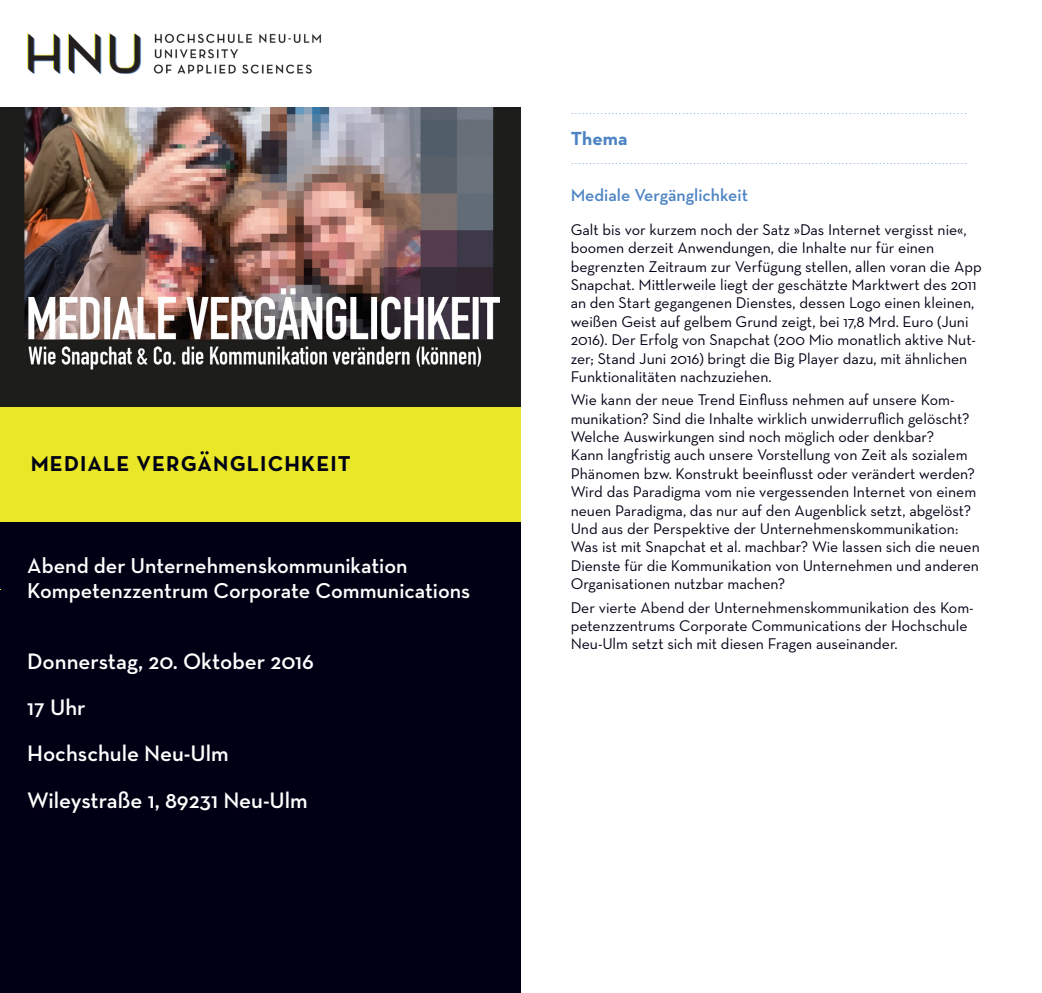
<style>
.page{position:relative;width:1042px;height:993px;background:#fff}
.page>*{position:absolute;margin:0;border:0;box-sizing:border-box;transform-origin:0 0}
.t1{font:600 22.75px/46.4px "Neutraface Text";color:#fff}
.t2{font:600 21.88px/24.5px "Neutraface Text";color:#fff}
.t3{font:700 21.88px "Neutraface Text";letter-spacing:.05em;color:#000015}
.t4{font:700 19.25px "Neutraface Text";letter-spacing:.005em;color:#4d84c4}
.t5{font:600 17.68px "Neutraface Text";color:#4d84c4}
.t6{font:15.75px/18.4px "Neutraface Text";color:#000015}
.t7{font:8.75px "Neutraface Text";color:#4d84c4}
</style>
<div class="page">
<img style="left:27px;top:33px;width:295px;height:42px">
<div style="left:0;top:461px;width:521px;height:531px;background:#000015"></div>
<img style="left:0;top:107px;width:521px;height:300px">
<div style="left:0;top:407px;width:521px;height:114px;background:#e9e727"></div>
<h2 class="t3" style="left:31px;top:449px;width:322px">MEDIALE VERGÄNGLICHKEIT</h2>
<h2 class="t2" style="left:27px;top:553px;width:444px">Abend der Unternehmenskommunikation<br>Kompetenzzentrum Corporate Communications</h2>
<h1 class="t1" style="left:27px;top:637px;width:288px">Donnerstag, 20. Oktober 2016<br>17 Uhr<br>Hochschule Neu-Ulm<br>Wileystraße 1, 89231 Neu-Ulm</h1>
<p class="t7" style="left:571px;top:106px;width:397px">...........................................................................................................</p>
<p class="t4" style="left:571px;top:126px;width:58px">Thema</p>
<p class="t7" style="left:571px;top:155px;width:397px">...........................................................................................................</p>
<p class="t5" style="left:571px;top:184px;width:179px">Mediale Vergänglichkeit</p>
<p class="t6" style="left:571px;top:220px;width:412px">Galt bis vor kurzem noch der Satz »Das Internet vergisst nie«, boomen derzeit Anwendungen, die Inhalte nur für einen begrenzten Zeitraum zur Verfügung stellen, allen voran die App Snapchat. Mittlerweile liegt der geschätzte Marktwert des 2011 an den Start gegangenen Dienstes, dessen Logo einen kleinen, weißen Geist auf gelbem Grund zeigt, bei 17,8 Mrd. Euro (Juni 2016). Der Erfolg von Snapchat (200 Mio monatlich aktive Nut&shy;zer; Stand Juni 2016) bringt die Big Player dazu, mit ähnlichen Funktionalitäten nachzuziehen.</p>
<p class="t6" style="left:571px;top:390px;width:411px">Wie kann der neue Trend Einfluss nehmen auf unsere Kom&shy;munikation? Sind die Inhalte wirklich unwiderruflich gelöscht?<br>Welche Auswirkungen sind noch möglich oder denkbar?<br>Kann langfristig auch unsere Vorstellung von Zeit als sozialem Phänomen bzw. Konstrukt beeinflusst oder verändert werden?<br>Wird das Paradigma vom nie vergessenden Internet von einem neuen Paradigma, das nur auf den Augenblick setzt, abgelöst?<br>Und aus der Perspektive der Unternehmenskommunikation:<br>Was ist mit Snapchat et al. machbar? Wie lassen sich die neuen Dienste für die Kommunikation von Unternehmen und anderen Organisationen nutzbar machen?</p>
<p class="t6" style="left:571px;top:597px;width:405px">Der vierte Abend der Unternehmenskommunikation des Kom&shy;petenzzentrums Corporate Communications der Hochschule<br>Neu-Ulm setzt sich mit diesen Fragen auseinander.</p>
</div>
